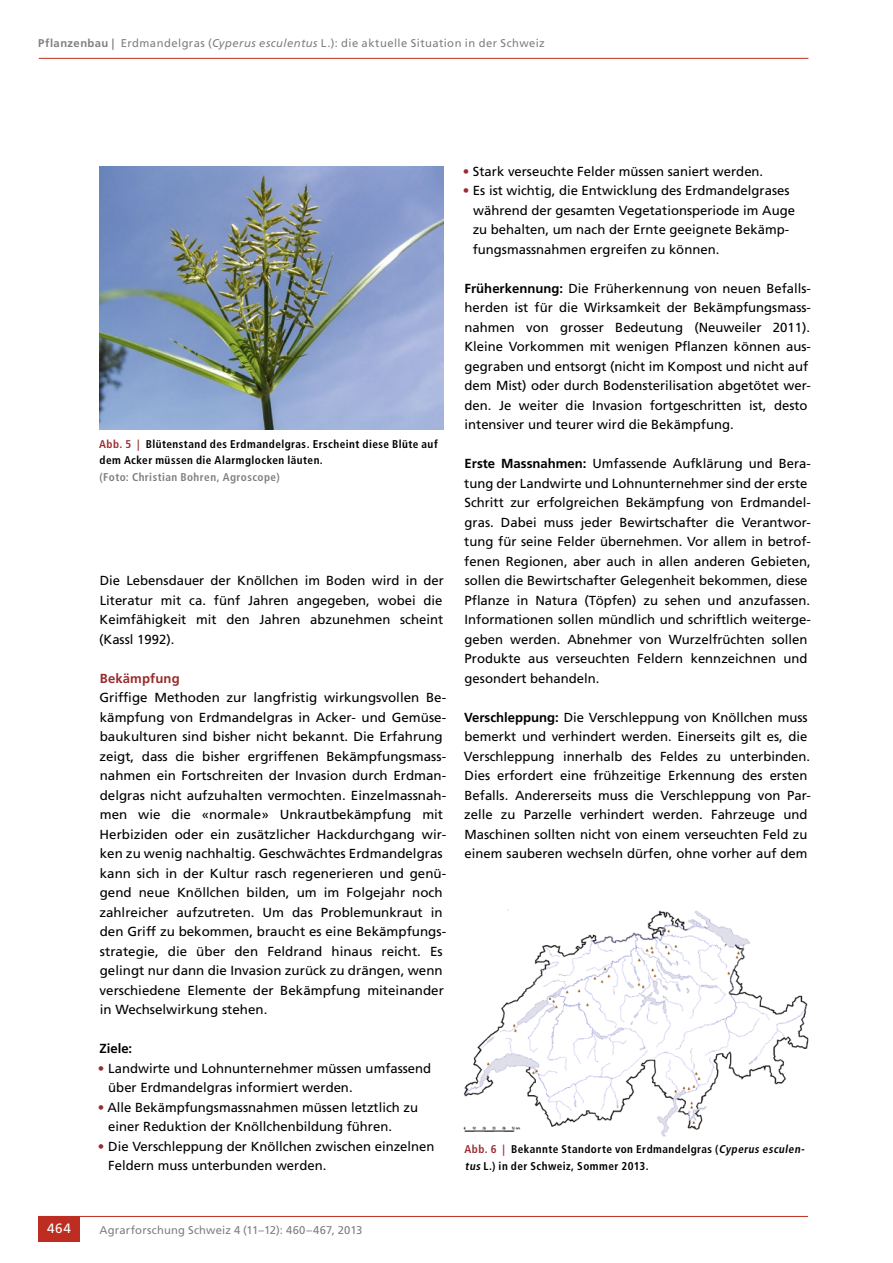
<style>
.page{position:relative;width:893px;height:1263px;background:#fff}
.page>*{position:absolute;margin:0;border:0;box-sizing:border-box;transform-origin:0 0}
.t1{font:13.5px "Frutiger LT Std";color:#fff}
.t2{font:13.2px/19.5px "Frutiger LT Std";color:#000}
.t3{font:700 13.2px "Frutiger LT Std";letter-spacing:.01em;color:#9a2b2f}
.t4{font:700 13.2px "Frutiger LT Std";color:#000}
.t5{font:700 condensed 11.25px/16.5px "Frutiger LT Std";letter-spacing:.04em;color:#000}
.t6{font:11.25px "Frutiger LT Std";letter-spacing:.035em;color:#808080}
.t7{font:11.25px "Frutiger LT Std";letter-spacing:.015em;color:#808080}
.t8{font:700 condensed 11.25px "Frutiger LT Std";letter-spacing:.04em;color:#808080}
.s1{font-weight:700}
.s2{font-style:italic}
.s3{color:#9a2b2f}
</style>
<div class="page">
<hr style="left:39px;top:58px;width:769px;height:1px;background:#bd2d21">
<hr style="left:38px;top:1216px;width:770px;height:1px;background:#bd2d21">
<div style="left:38px;top:1216px;width:42px;height:26px;background:#bd2d21"></div>
<img style="left:99px;top:166px;width:344px;height:263px">
<img style="left:463px;top:909px;width:345px;height:228px">
<p class="t6" style="left:38px;top:36px;width:508px"><span class="s1">Pflanzenbau |</span> Erdmandelgras (<span class="s2">Cyperus esculentus</span> L.): die aktuelle Situation in der Schweiz</p>
<p class="t5" style="left:99px;top:435px;width:340px"><span class="s3">Abb. 5 |</span> Blütenstand des Erdmandelgras. Erscheint diese Blüte auf dem Acker müssen die Alarmglocken läuten.</p>
<p class="t8" style="left:100px;top:470px;width:182px">(Foto: Christian Bohren, Agroscope)</p>
<p class="t2" style="left:99px;top:571px;width:346px;text-align:justify">Die Lebensdauer der Knöllchen im Boden wird in der Literatur mit ca. fünf Jahren angegeben, wobei die Keimfähigkeit mit den Jahren abzunehmen scheint (Kassl 1992).</p>
<p class="t3" style="left:100px;top:670px;width:81px">Bekämpfung</p>
<p class="t2" style="left:99px;top:688px;width:348px">Griffige Methoden zur langfristig wirkungsvollen Be&shy;kämpfung von Erdmandelgras in Acker- und Gemüse&shy;baukulturen sind bisher nicht bekannt. Die Erfahrung zeigt, dass die bisher ergriffenen Bekämpfungsmass&shy;nahmen ein Fortschreiten der Invasion durch Erdman&shy;delgras nicht aufzuhalten vermochten. Einzelmassnah&shy;men wie die «normale» Unkrautbekämpfung mit Herbiziden oder ein zusätzlicher Hackdurchgang wir&shy;ken zu wenig nachhaltig. Geschwächtes Erdmandelgras kann sich in der Kultur rasch regenerieren und genü&shy;gend neue Knöllchen bilden, um im Folgejahr noch zahlreicher aufzutreten. Um das Problemunkraut in den Griff zu bekommen, braucht es eine Bekämpfungs&shy;strategie, die über den Feldrand hinaus reicht. Es gelingt nur dann die Invasion zurück zu drängen, wenn verschiedene Elemente der Bekämpfung miteinander in Wechselwirkung stehen.</p>
<p class="t4" style="left:99px;top:1041px;width:34px">Ziele:</p>
<p class="t2" style="left:108px;top:1058px;width:324px;text-indent:-10px"><span class="s3">•</span> Landwirte und Lohnunternehmer müssen umfassend über Erdmandelgras informiert werden.</p>
<p class="t2" style="left:108px;top:1097px;width:311px;text-indent:-10px"><span class="s3">•</span> Alle Bekämpfungsmassnahmen müssen letztlich zu einer Reduktion der Knöllchenbildung führen.</p>
<p class="t2" style="left:108px;top:1136px;width:328px;text-indent:-10px"><span class="s3">•</span> Die Verschleppung der Knöllchen zwischen einzelnen<br>Feldern muss unterbunden werden.</p>
<p class="t2" style="left:463px;top:161px;width:302px"><span class="s3">•</span> Stark verseuchte Felder müssen saniert werden.</p>
<p class="t2" style="left:473px;top:181px;width:324px;text-indent:-10px"><span class="s3">•</span> Es ist wichtig, die Entwicklung des Erdmandelgrases während der gesamten Vegetationsperiode im Auge zu behalten, um nach der Ernte geeignete Bekämp&shy;fungsmassnahmen ergreifen zu können.</p>
<p class="t2" style="left:464px;top:278px;width:348px"><span class="s1">Früherkennung:</span> Die Früherkennung von neuen Befalls&shy;herden ist für die Wirksamkeit der Bekämpfungsmass&shy;nahmen von grosser Bedeutung (Neuweiler 2011).<br>Kleine Vorkommen mit wenigen Pflanzen können aus&shy;gegraben und entsorgt (nicht im Kompost und nicht auf dem Mist) oder durch Bodensterilisation abgetötet wer&shy;den. Je weiter die Invasion fortgeschritten ist, desto intensiver und teurer wird die Bekämpfung.</p>
<p class="t2" style="left:464px;top:454px;width:348px"><span class="s1">Erste Massnahmen:</span> Umfassende Aufklärung und Bera&shy;tung der Landwirte und Lohnunternehmer sind der erste Schritt zur erfolgreichen Bekämpfung von Erdmandel&shy;gras. Dabei muss jeder Bewirtschafter die Verantwor&shy;tung für seine Felder übernehmen. Vor allem in betrof&shy;fenen Regionen, aber auch in allen anderen Gebieten, sollen die Bewirtschafter Gelegenheit bekommen, diese Pflanze in Natura (Töpfen) zu sehen und anzufassen.<br>Informationen sollen mündlich und schriftlich weiterge&shy;geben werden. Abnehmer von Wurzelfrüchten sollen Produkte aus verseuchten Feldern kennzeichnen und gesondert behandeln.</p>
<p class="t2" style="left:464px;top:707px;width:348px"><span class="s1">Verschleppung:</span> Die Verschleppung von Knöllchen muss bemerkt und verhindert werden. Einerseits gilt es, die Verschleppung innerhalb des Feldes zu unterbinden.<br>Dies erfordert eine frühzeitige Erkennung des ersten Befalls. Andererseits muss die Verschleppung von Par&shy;zelle zu Parzelle verhindert werden. Fahrzeuge und Maschinen sollten nicht von einem verseuchten Feld zu einem sauberen wechseln dürfen, ohne vorher auf dem</p>
<p class="t5" style="left:464px;top:1141px;width:343px"><span class="s3">Abb. 6 |</span> Bekannte Standorte von Erdmandelgras (<span class="s2">Cyperus esculen&shy;tus</span> L.) in der Schweiz, Sommer 2013.</p>
<p class="t1" style="left:47px;top:1221px;width:25px">464</p>
<p class="t7" style="left:99px;top:1223px;width:264px">Agrarforschung Schweiz 4 (11–12): 460–467, 2013</p>
</div>
